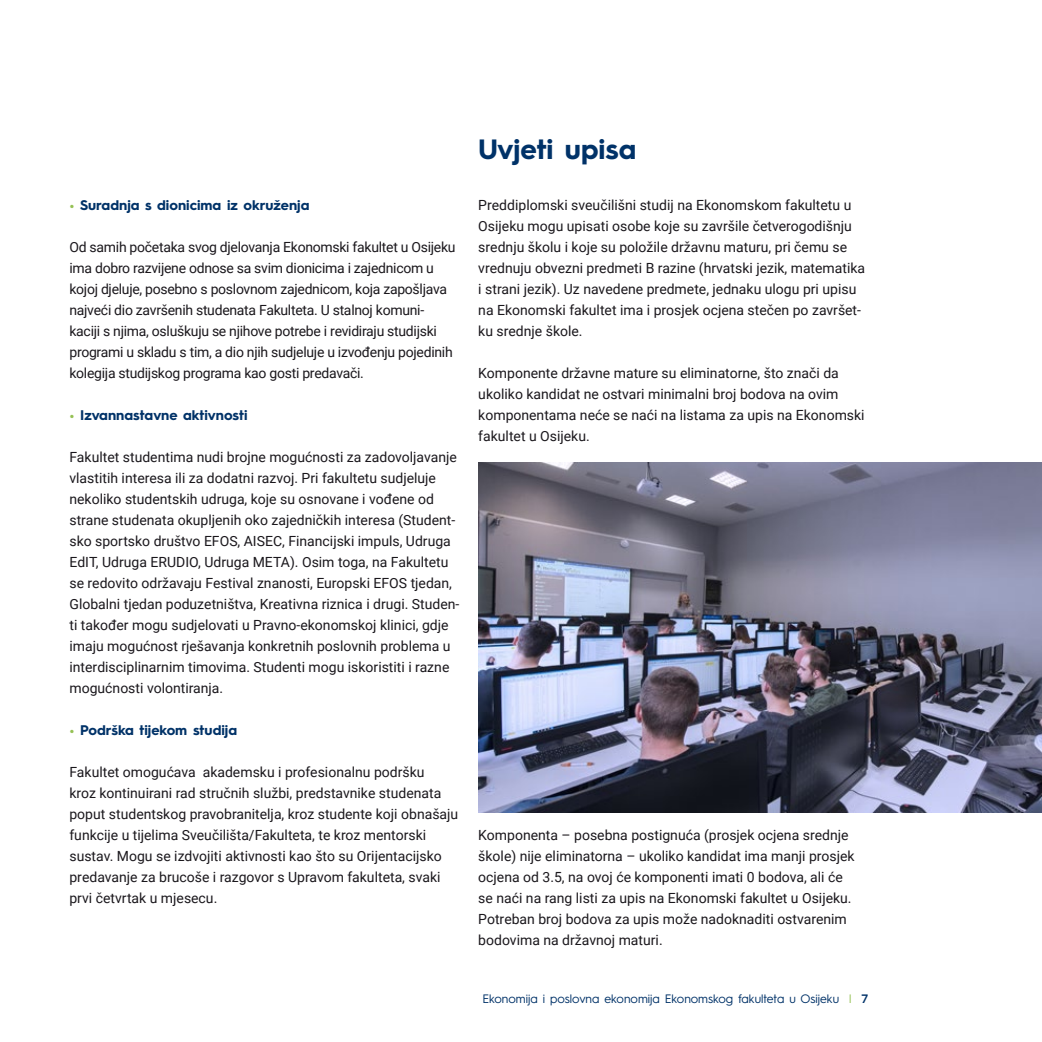
<style>
.page{position:relative;width:1042px;height:1042px;background:#fff}
.page>*{position:absolute;margin:0;border:0;box-sizing:border-box;transform-origin:0 0}
.t1{font:700 28px "Hurme Geometric Sans 3";color:#003268}
.t2{font:14px/21px "Roboto";color:#1a171c}
.t3{font:14px/21px "Roboto";letter-spacing:-.02em;color:#1a171c}
.t4{font:700 14px "Hurme Geometric Sans 3";color:#003268}
.t5{font:12.25px "Hurme Geometric Sans 3";color:#003268}
.s1{color:#95c154}
.s2{font-weight:600}
</style>
<div class="page">
<img style="left:478px;top:462px;width:564px;height:350px">
<p class="t4" style="left:69px;top:195px;width:241px"><span class="s1">•</span> Suradnja s dionicima iz okruženja</p>
<p class="t3" style="left:69px;top:236px;width:388px">Od samih početaka svog djelovanja Ekonomski fakultet u Osijeku ima dobro razvijene odnose sa svim dionicima i zajednicom u kojoj djeluje, posebno s poslovnom zajednicom, koja zapošljava najveći dio završenih studenata Fakulteta. U stalnoj komuni&shy;kaciji s njima, osluškuju se njihove potrebe i revidiraju studijski programi u skladu s tim, a dio njih sudjeluje u izvođenju pojedinih kolegija studijskog programa kao gosti predavači.</p>
<p class="t4" style="left:69px;top:405px;width:180px"><span class="s1">•</span> Izvannastavne aktivnosti</p>
<p class="t2" style="left:69px;top:446px;width:391px">Fakultet studentima nudi brojne mogućnosti za zadovoljavanje vlastitih interesa ili za dodatni razvoj. Pri fakultetu sudjeluje nekoliko studentskih udruga, koje su osnovane i vođene od strane studenata okupljenih oko zajedničkih interesa (Student&shy;sko sportsko društvo EFOS, AISEC, Financijski impuls, Udruga EdIT, Udruga ERUDIO, Udruga META). Osim toga, na Fakultetu se redovito održavaju Festival znanosti, Europski EFOS tjedan, Globalni tjedan poduzetništva, Kreativna riznica i drugi. Studen&shy;ti također mogu sudjelovati u Pravno-ekonomskoj klinici, gdje imaju mogućnost rješavanja konkretnih poslovnih problema u interdisciplinarnim timovima. Studenti mogu iskoristiti i razne mogućnosti volontiranja.</p>
<p class="t4" style="left:69px;top:720px;width:169px"><span class="s1">•</span> Podrška tijekom studija</p>
<p class="t2" style="left:69px;top:761px;width:390px">Fakultet omogućava akademsku i profesionalnu podršku<br>kroz kontinuirani rad stručnih službi, predstavnike studenata poput studentskog pravobranitelja, kroz studente koji obnašaju funkcije u tijelima Sveučilišta/Fakulteta, te kroz mentorski sustav. Mogu se izdvojiti aktivnosti kao što su Orijentacijsko predavanje za brucoše i razgovor s Upravom fakulteta, svaki prvi četvrtak u mjesecu.</p>
<h1 class="t1" style="left:478px;top:129px;width:160px">Uvjeti upisa</h1>
<p class="t2" style="left:478px;top:194px;width:388px">Preddiplomski sveučilišni studij na Ekonomskom fakultetu u Osijeku mogu upisati osobe koje su završile četverogodišnju srednju školu i koje su položile državnu maturu, pri čemu se vrednuju obvezni predmeti B razine (hrvatski jezik, matematika i strani jezik). Uz navedene predmete, jednaku ulogu pri upisu na Ekonomski fakultet ima i prosjek ocjena stečen po završet&shy;ku srednje škole.</p>
<p class="t2" style="left:478px;top:362px;width:388px">Komponente državne mature su eliminatorne, što znači da ukoliko kandidat ne ostvari minimalni broj bodova na ovim komponentama neće se naći na listama za upis na Ekonomski fakultet u Osijeku.</p>
<p class="t2" style="left:478px;top:824px;width:378px">Komponenta – posebna postignuća (prosjek ocjena srednje škole) nije eliminatorna – ukoliko kandidat ima manji prosjek ocjena od 3.5, na ovoj će komponenti imati 0 bodova, ali će se naći na rang listi za upis na Ekonomski fakultet u Osijeku.<br>Potreban broj bodova za upis može nadoknaditi ostvarenim bodovima na državnoj maturi.</p>
<p class="t5" style="left:482px;top:990px;width:387px">Ekonomija i poslovna ekonomija Ekonomskog fakulteta u Osijeku <span class="s1">l</span> <span class="s2">7</span></p>
</div>
